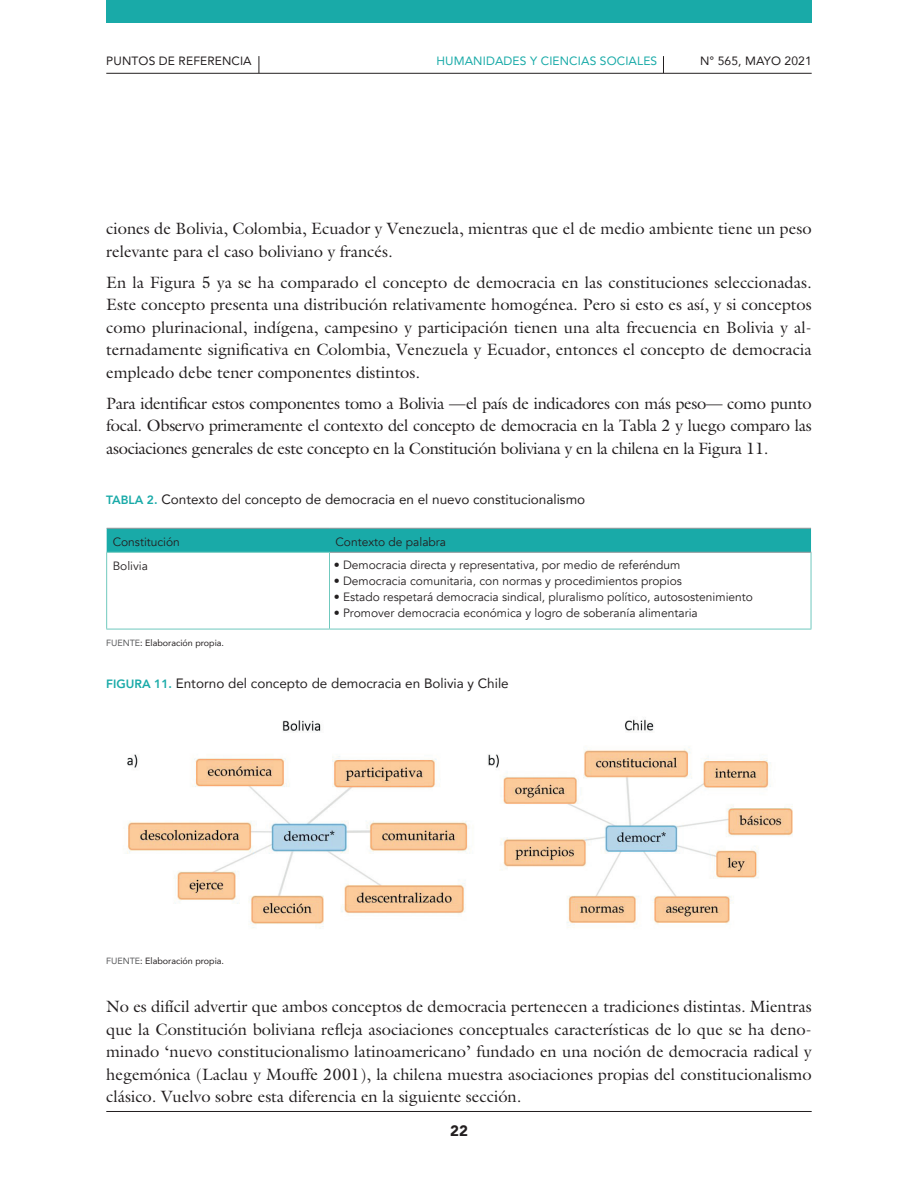
<style>
.page{position:relative;width:918px;height:1188px;background:#fff}
.page>*{position:absolute;margin:0;border:0;box-sizing:border-box;transform-origin:0 0}
.t1{font:16.5px/22.5px "Galliard";color:#231f20;text-align:justify}
.t2{font:900 15px "Avenir";color:#231f20}
.t3{font:13.5px "Avenir";color:#231f20}
.t4{font:12px "Avenir";color:#231f20}
.t5{font:12px "Avenir";letter-spacing:.01em;color:#231f20}
.t6{font:12px "Avenir";letter-spacing:.01em;color:#19aaa8}
.t7{font:9px "Avenir";color:#231f20}
.s1{font-weight:800;font-size:12px;color:#19aaa8}
.s2{color:#57585a}
</style>
<div class="page">
<hr style="left:106px;top:1111px;width:706px;height:1px;background:#231f20">
<div style="left:106px;top:0;width:706px;height:23px;background:#19aaa8"></div>
<hr style="left:106px;top:73px;width:706px;height:1px;background:#231f20">
<svg style="left:259px;top:56px;width:1px;height:17px"></svg>
<svg style="left:663px;top:56px;width:1px;height:17px"></svg>
<div style="left:107px;top:529px;width:704px;height:23px;background:#19aaa8"></div>
<hr style="left:330px;top:629px;width:481px;height:1px;background:#70c9be">
<hr style="left:107px;top:528px;width:223px;height:1px;background:#939598">
<hr style="left:330px;top:528px;width:481px;height:1px;background:#939598">
<hr style="left:330px;top:552px;width:481px;height:1px;background:#939598">
<hr style="left:811px;top:553px;width:1px;height:76px;background:#70c9be">
<hr style="left:106px;top:552px;width:224px;height:1px;background:#70c9be">
<hr style="left:106px;top:553px;width:1px;height:76px;background:#70c9be">
<hr style="left:329px;top:553px;width:1px;height:76px;background:#70c9be">
<hr style="left:106px;top:629px;width:224px;height:1px;background:#70c9be">
<img style="left:126px;top:719px;width:667px;height:210px">
<p class="t5" style="left:106px;top:51px;width:147px">PUNTOS DE REFERENCIA</p>
<p class="t6" style="left:436px;top:51px;width:222px">HUMANIDADES Y CIENCIAS SOCIALES</p>
<p class="t5" style="left:700px;top:52px;width:113px">N° 565, MAYO 2021</p>
<p class="t1" style="left:106px;top:217px;width:707px">ciones de Bolivia, Colombia, Ecuador y Venezuela, mientras que el de medio ambiente tiene un peso relevante para el caso boliviano y francés.</p>
<p class="t1" style="left:106px;top:271px;width:707px">En la Figura 5 ya se ha comparado el concepto de democracia en las constituciones seleccionadas.<br>Este concepto presenta una distribución relativamente homogénea. Pero si esto es así, y si conceptos como plurinacional, indígena, campesino y participación tienen una alta frecuencia en Bolivia y al&shy;ternadamente significativa en Colombia, Venezuela y Ecuador, entonces el concepto de democracia empleado debe tener componentes distintos.</p>
<p class="t1" style="left:106px;top:392px;width:707px">Para identificar estos componentes tomo a Bolivia —el país de indicadores con más peso— como punto focal. Observo primeramente el contexto del concepto de democracia en la Tabla 2 y luego comparo las asociaciones generales de este concepto en la Constitución boliviana y en la chilena en la Figura 11.</p>
<p class="t3" style="left:106px;top:488px;width:480px"><span class="s1">TABLA 2.</span> Contexto del concepto de democracia en el nuevo constitucionalismo</p>
<p class="t4" style="left:113px;top:535px;width:69px">Constitución</p>
<p class="t4" style="left:336px;top:535px;width:112px">Contexto de palabra</p>
<p class="t4" style="left:113px;top:559px;width:37px">Bolivia</p>
<p class="t4" style="left:334px;top:557px;width:348px">• Democracia directa y representativa, por medio de referéndum</p>
<p class="t4" style="left:334px;top:573px;width:350px">• Democracia comunitaria, con normas y procedimientos propios</p>
<p class="t4" style="left:334px;top:590px;width:421px">• Estado respetará democracia sindical, pluralismo político, autosostenimiento</p>
<p class="t4" style="left:334px;top:606px;width:366px">• Promover democracia económica y logro de soberanía alimentaria</p>
<p class="t7" style="left:106px;top:636px;width:119px"><span class="s2">FUENTE</span>: Elaboración propia.</p>
<p class="t3" style="left:106px;top:672px;width:404px"><span class="s1">FIGURA 11.</span> Entorno del concepto de democracia en Bolivia y Chile</p>
<p class="t7" style="left:106px;top:954px;width:119px"><span class="s2">FUENTE</span>: Elaboración propia.</p>
<p class="t1" style="left:106px;top:995px;width:707px">No es difícil advertir que ambos conceptos de democracia pertenecen a tradiciones distintas. Mientras que la Constitución boliviana refleja asociaciones conceptuales características de lo que se ha deno&shy;minado ‘nuevo constitucionalismo latinoamericano’ fundado en una noción de democracia radical y hegemónica (Laclau y Mouffe 2001), la chilena muestra asociaciones propias del constitucionalismo clásico. Vuelvo sobre esta diferencia en la siguiente sección.</p>
<p class="t2" style="left:450px;top:1118px;width:19px">22</p>
</div>
